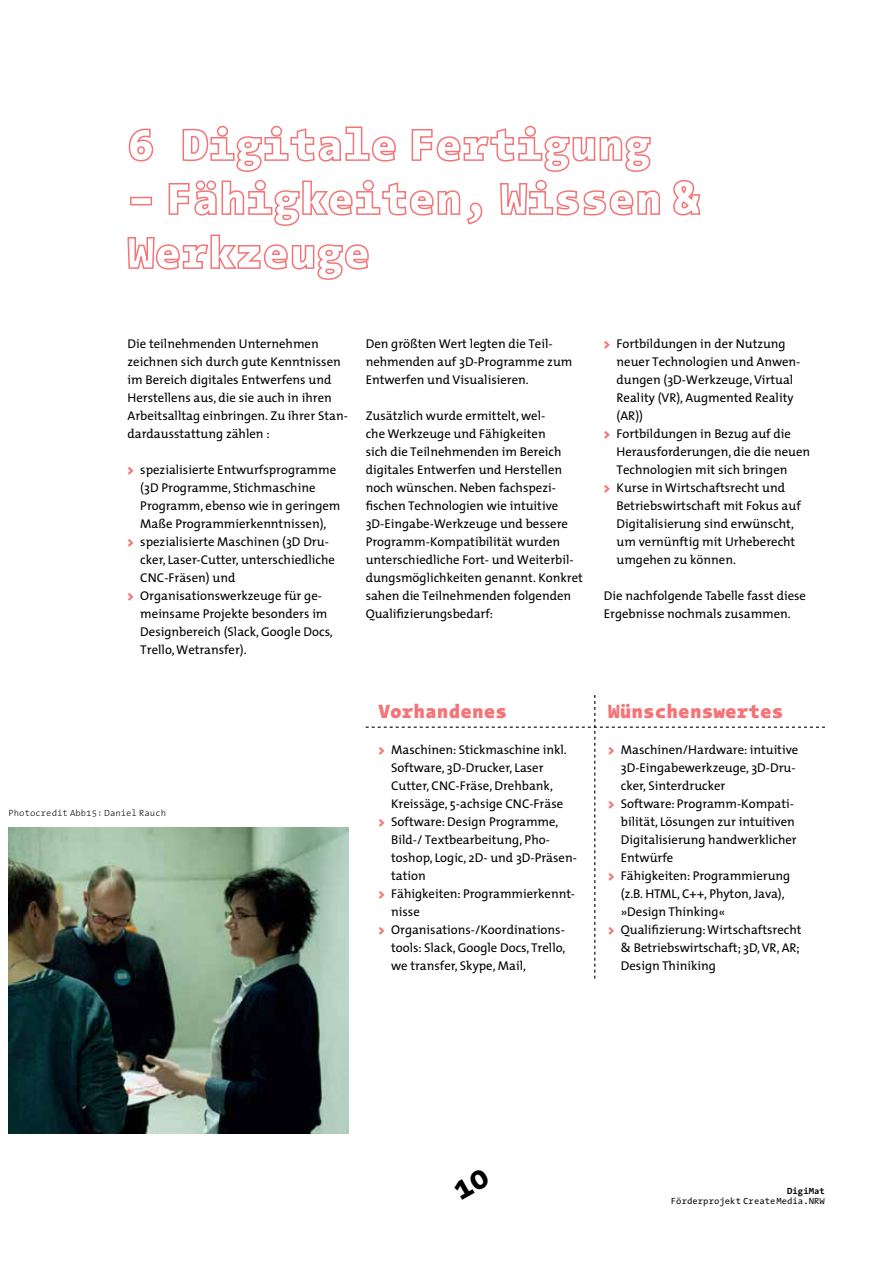
<style>
.page{position:relative;width:893px;height:1263px;background:#fff}
.page>*{position:absolute;margin:0;border:0;box-sizing:border-box;transform-origin:0 0}
.t1{font:900 19.5px "The Sans Mono";color:#f37578}
.t2{font:12.75px/18px "The Mix";color:#000}
.t3{font:9px "The Sans Mono";color:#000}
.t4{font:300 9px "The Sans Mono";color:#000}
.t5{font:700 9px "The Sans Mono";color:#000}
.s1{font-weight:900;color:#f37578}
</style>
<div class="page">
<svg style="left:128px;top:128px;width:26px;height:34px"></svg>
<svg style="left:182px;top:125px;width:214px;height:47px"></svg>
<svg style="left:411px;top:125px;width:240px;height:47px"></svg>
<div style="left:130px;top:197px;width:22px;height:8px;border:2px solid #f37578"></div>
<svg style="left:168px;top:179px;width:315px;height:47px"></svg>
<svg style="left:500px;top:179px;width:160px;height:37px"></svg>
<svg style="left:673px;top:180px;width:28px;height:36px"></svg>
<svg style="left:127px;top:234px;width:242px;height:46px"></svg>
<svg style="left:366px;top:695px;width:459px;height:284px"></svg>
<img style="left:9px;top:827px;width:340px;height:306px">
<p class="t2" style="left:128px;top:334px;width:222px">Die teilnehmenden Unternehmen zeichnen sich durch gute Kenntnissen im Bereich digitales Entwerfens und Herstellens aus, die sie auch in ihren Arbeitsalltag einbringen. Zu ihrer Stan&shy;dardausstattung zählen :</p>
<p class="t2" style="left:128px;top:460px;width:210px"><span class="s1">&gt;</span> spezialisierte Entwurfsprogramme</p>
<p class="t2" style="left:140px;top:478px;width:177px">(3D Programme, Stichmaschine</p>
<p class="t2" style="left:140px;top:496px;width:202px">Programm, ebenso wie in geringem</p>
<p class="t2" style="left:140px;top:514px;width:188px">Maße Programmierkenntnissen),</p>
<p class="t2" style="left:128px;top:532px;width:203px"><span class="s1">&gt;</span> spezialisierte Maschinen (3D Dru-</p>
<p class="t2" style="left:140px;top:550px;width:196px">cker, Laser-Cutter, unterschiedliche</p>
<p class="t2" style="left:140px;top:568px;width:97px">CNC-Fräsen) und</p>
<p class="t2" style="left:128px;top:586px;width:196px"><span class="s1">&gt;</span> Organisationswerkzeuge für ge-</p>
<p class="t2" style="left:140px;top:604px;width:189px">meinsame Projekte besonders im</p>
<p class="t2" style="left:140px;top:622px;width:194px">Designbereich (Slack, Google Docs,</p>
<p class="t2" style="left:140px;top:640px;width:108px">Trello, Wetransfer).</p>
<p class="t2" style="left:366px;top:334px;width:208px">Den größten Wert legten die Teil&shy;nehmenden auf 3D-Programme zum<br>Entwerfen und Visualisieren.</p>
<p class="t2" style="left:366px;top:406px;width:219px">Zusätzlich wurde ermittelt, wel-<br>che Werkzeuge und Fähigkeiten<br>sich die Teilnehmenden im Bereich digitales Entwerfen und Herstellen noch wünschen. Neben fachspezi&shy;fischen Technologien wie intuitive 3D-Eingabe-Werkzeuge und bessere Programm-Kompatibilität wurden unterschiedliche Fort- und Weiterbil&shy;dungsmöglichkeiten genannt. Konkret sahen die Teilnehmenden folgenden Qualifizierungsbedarf:</p>
<p class="t2" style="left:604px;top:334px;width:183px"><span class="s1">&gt;</span> Fortbildungen in der Nutzung</p>
<p class="t2" style="left:617px;top:352px;width:185px">neuer Technologien und Anwen-</p>
<p class="t2" style="left:617px;top:370px;width:178px">dungen (3D-Werkzeuge, Virtual</p>
<p class="t2" style="left:617px;top:388px;width:178px">Reality (VR), Augmented Reality</p>
<p class="t2" style="left:617px;top:406px;width:28px">(AR))</p>
<p class="t2" style="left:604px;top:424px;width:189px"><span class="s1">&gt;</span> Fortbildungen in Bezug auf die</p>
<p class="t2" style="left:617px;top:442px;width:195px">Herausforderungen, die die neuen</p>
<p class="t2" style="left:617px;top:460px;width:172px">Technologien mit sich bringen</p>
<p class="t2" style="left:604px;top:478px;width:183px"><span class="s1">&gt;</span> Kurse in Wirtschaftsrecht und</p>
<p class="t2" style="left:617px;top:496px;width:186px">Betriebswirtschaft mit Fokus auf</p>
<p class="t2" style="left:617px;top:514px;width:179px">Digitalisierung sind erwünscht,</p>
<p class="t2" style="left:617px;top:532px;width:180px">um vernünftig mit Urheberecht</p>
<p class="t2" style="left:617px;top:550px;width:121px">umgehen zu können.</p>
<p class="t2" style="left:604px;top:586px;width:204px">Die nachfolgende Tabelle fasst diese<br>Ergebnisse nochmals zusammen.</p>
<p class="t4" style="left:9px;top:808px;width:159px">Photocredit Abb15: Daniel Rauch</p>
<h1 class="t1" style="left:378px;top:700px;width:130px">Vorhandenes</h1>
<h1 class="t1" style="left:608px;top:700px;width:177px">Wünschenswertes</h1>
<p class="t2" style="left:378px;top:740px;width:190px"><span class="s1">&gt;</span> Maschinen: Stickmaschine inkl.</p>
<p class="t2" style="left:391px;top:758px;width:154px">Software, 3D-Drucker, Laser</p>
<p class="t2" style="left:391px;top:776px;width:163px">Cutter, CNC-Fräse, Drehbank,</p>
<p class="t2" style="left:391px;top:794px;width:174px">Kreissäge, 5-achsige CNC-Fräse</p>
<p class="t2" style="left:378px;top:812px;width:182px"><span class="s1">&gt;</span> Software: Design Programme,</p>
<p class="t2" style="left:391px;top:830px;width:160px">Bild-/ Textbearbeitung, Pho-</p>
<p class="t2" style="left:391px;top:848px;width:187px">toshop, Logic, 2D- und 3D-Präsen-</p>
<p class="t2" style="left:391px;top:866px;width:36px">tation</p>
<p class="t2" style="left:378px;top:884px;width:198px"><span class="s1">&gt;</span> Fähigkeiten: Programmierkennt-</p>
<p class="t2" style="left:391px;top:902px;width:30px">nisse</p>
<p class="t2" style="left:378px;top:920px;width:188px"><span class="s1">&gt;</span> Organisations-/Koordinations-</p>
<p class="t2" style="left:391px;top:938px;width:176px">tools: Slack, Google Docs, Trello,</p>
<p class="t2" style="left:391px;top:956px;width:136px">we transfer, Skype, Mail,</p>
<p class="t2" style="left:608px;top:740px;width:192px"><span class="s1">&gt;</span> Maschinen/Hardware: intuitive</p>
<p class="t2" style="left:621px;top:758px;width:176px">3D-Eingabewerkzeuge, 3D-Dru-</p>
<p class="t2" style="left:621px;top:776px;width:106px">cker, Sinterdrucker</p>
<p class="t2" style="left:608px;top:794px;width:188px"><span class="s1">&gt;</span> Software: Programm-Kompati-</p>
<p class="t2" style="left:621px;top:812px;width:176px">bilität, Lösungen zur intuitiven</p>
<p class="t2" style="left:621px;top:830px;width:177px">Digitalisierung handwerklicher</p>
<p class="t2" style="left:621px;top:848px;width:54px">Entwürfe</p>
<p class="t2" style="left:608px;top:866px;width:184px"><span class="s1">&gt;</span> Fähigkeiten: Programmierung</p>
<p class="t2" style="left:621px;top:884px;width:165px">(z.B. HTML, C++, Phyton, Java),</p>
<p class="t2" style="left:621px;top:902px;width:106px">»Design Thinking«</p>
<p class="t2" style="left:608px;top:920px;width:195px"><span class="s1">&gt;</span> Qualifizierung: Wirtschaftsrecht</p>
<p class="t2" style="left:621px;top:938px;width:181px">&amp; Betriebswirtschaft; 3D, VR, AR;</p>
<p class="t2" style="left:621px;top:956px;width:96px">Design Thiniking</p>
<p class="t5" style="left:787px;top:1185px;width:39px">DigiMat</p>
<p class="t3" style="left:671px;top:1195px;width:156px">Förderprojekt CreateMedia.NRW</p>
</div>
